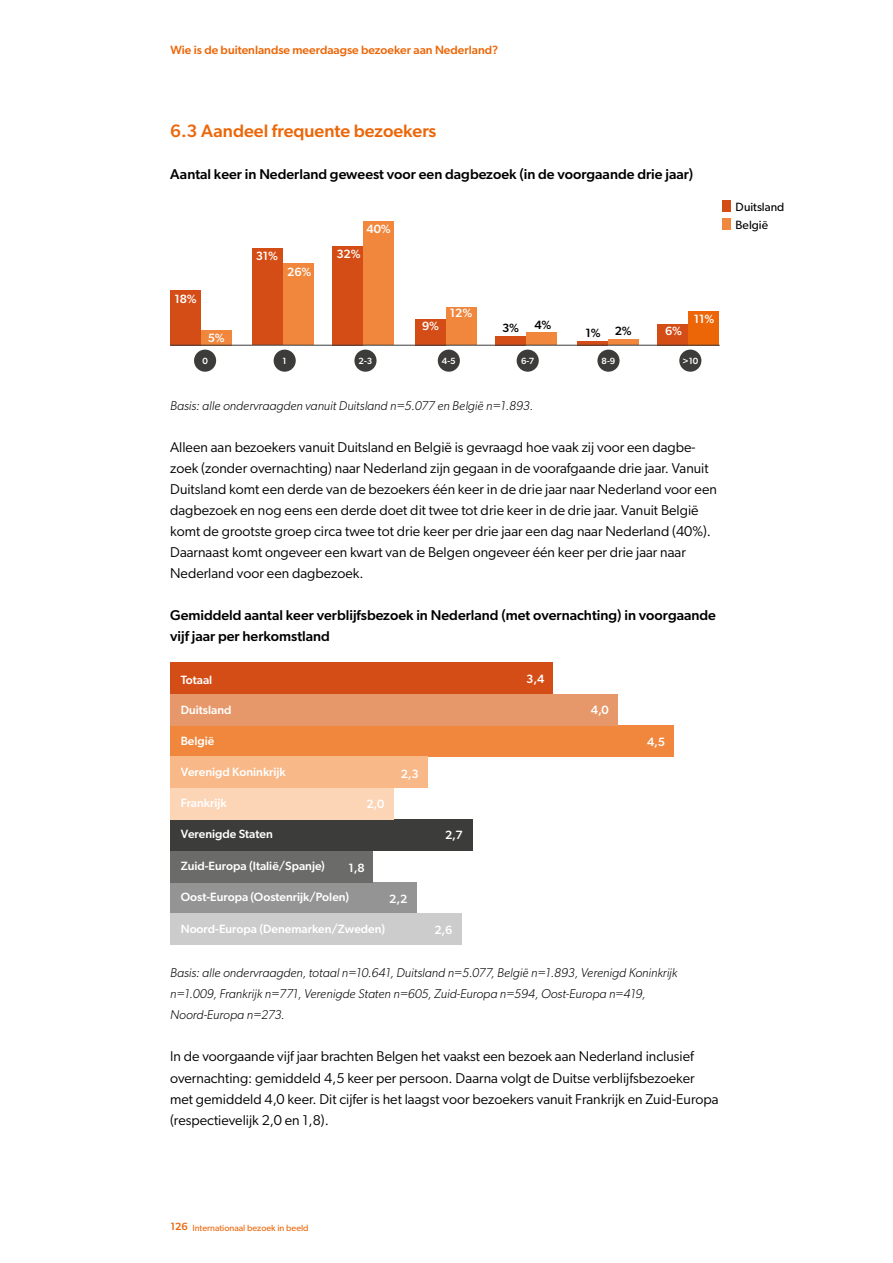
<style>
.page{position:relative;width:893px;height:1263px;background:#fff}
.page>*{position:absolute;margin:0;border:0;box-sizing:border-box;transform-origin:0 0}
.t1{font:500 18px "Gibson";color:#ec6608}
.t2{font:14.25px/21px "Gibson";color:#000}
.t3{font:500 14.25px/21px "Gibson";color:#000}
.t4{font:italic 300 12.75px/21px "Gibson";color:#000}
.t5{font:500 12px "Gibson";color:#fff}
.t6{font:500 12px "Gibson";color:#ec6608}
.t7{font:12px/18px "Gibson";color:#000}
.t8{font:500 12px "Gibson";color:#000}
.t9{font:9px "Gibson";color:#ec6608}
.t10{font:500 9px "Gibson";color:#fff}
.s1{font-weight:500;font-size:10.5px}
</style>
<div class="page">
<div style="left:194px;top:350px;width:22px;height:22px;background:#3c3c3b;border-radius:50%"></div>
<div style="left:274px;top:350px;width:22px;height:22px;background:#3c3c3b;border-radius:50%"></div>
<div style="left:354px;top:350px;width:23px;height:22px;background:#3c3c3b;border-radius:50%"></div>
<div style="left:438px;top:350px;width:22px;height:22px;background:#3c3c3b;border-radius:50%"></div>
<div style="left:517px;top:350px;width:22px;height:22px;background:#3c3c3b;border-radius:50%"></div>
<div style="left:597px;top:350px;width:23px;height:22px;background:#3c3c3b;border-radius:50%"></div>
<div style="left:679px;top:350px;width:22px;height:22px;background:#3c3c3b;border-radius:50%"></div>
<div style="left:723px;top:200px;width:8px;height:12px;background:#d54d16"></div>
<div style="left:723px;top:218px;width:8px;height:12px;background:#f1873d"></div>
<div style="left:170px;top:290px;width:31px;height:55px;background:#d54d16"></div>
<div style="left:495px;top:336px;width:31px;height:9px;background:#d54d16"></div>
<div style="left:252px;top:248px;width:31px;height:97px;background:#d54d16"></div>
<svg style="left:577px;top:341px;width:31px;height:4px"></svg>
<div style="left:332px;top:246px;width:31px;height:99px;background:#d54d16"></div>
<div style="left:657px;top:324px;width:31px;height:21px;background:#d54d16"></div>
<div style="left:415px;top:319px;width:31px;height:26px;background:#d54d16"></div>
<div style="left:201px;top:330px;width:31px;height:15px;background:#f1873d"></div>
<div style="left:526px;top:332px;width:31px;height:13px;background:#f1873d"></div>
<div style="left:283px;top:263px;width:31px;height:82px;background:#f1873d"></div>
<div style="left:608px;top:339px;width:31px;height:6px;background:#f1873d"></div>
<div style="left:363px;top:221px;width:31px;height:124px;background:#f1873d"></div>
<div style="left:688px;top:311px;width:31px;height:34px;background:#ec6608"></div>
<div style="left:446px;top:307px;width:31px;height:38px;background:#f1873d"></div>
<hr style="left:170px;top:345px;width:550px;height:1px;background:#3c3c3b">
<div style="left:170px;top:882px;width:247px;height:32px;background:#949494"></div>
<div style="left:170px;top:851px;width:202px;height:31px;background:#6b6b6a"></div>
<div style="left:170px;top:914px;width:292px;height:31px;background:#ccc"></div>
<div style="left:170px;top:662px;width:383px;height:32px;background:#d54d16"></div>
<div style="left:170px;top:725px;width:504px;height:32px;background:#f1873d"></div>
<div style="left:170px;top:694px;width:448px;height:31px;background:#e7986a"></div>
<div style="left:170px;top:819px;width:303px;height:32px;background:#3c3c3b"></div>
<div style="left:170px;top:757px;width:258px;height:31px;background:#f8b887"></div>
<div style="left:170px;top:788px;width:224px;height:31px;background:#fcd5b7"></div>
<p class="t6" style="left:170px;top:43px;width:329px">Wie is de buitenlandse meerdaagse bezoeker aan Nederland?</p>
<p class="t1" style="left:170px;top:120px;width:268px">6.3 Aandeel frequente bezoekers</p>
<p class="t3" style="left:170px;top:164px;width:525px">Aantal keer in Nederland geweest voor een dagbezoek (in de voorgaande drie jaar)</p>
<p class="t5" style="left:174px;top:291px;width:24px">18%</p>
<p class="t5" style="left:208px;top:330px;width:19px">5%</p>
<p class="t5" style="left:256px;top:248px;width:24px">31%</p>
<p class="t5" style="left:287px;top:264px;width:26px">26%</p>
<p class="t5" style="left:367px;top:221px;width:26px">40%</p>
<p class="t5" style="left:336px;top:246px;width:26px">32%</p>
<p class="t5" style="left:422px;top:319px;width:19px">9%</p>
<p class="t5" style="left:450px;top:306px;width:24px">12%</p>
<p class="t8" style="left:502px;top:321px;width:19px">3%</p>
<p class="t8" style="left:534px;top:317px;width:19px">4%</p>
<p class="t8" style="left:585px;top:325px;width:17px">1%</p>
<p class="t8" style="left:615px;top:324px;width:19px">2%</p>
<p class="t5" style="left:665px;top:324px;width:19px">6%</p>
<p class="t5" style="left:694px;top:311px;width:22px">11%</p>
<p class="t10" style="left:202px;top:356px;width:7px">0</p>
<p class="t10" style="left:283px;top:356px;width:6px">1</p>
<p class="t10" style="left:359px;top:356px;width:15px">2-3</p>
<p class="t10" style="left:442px;top:356px;width:15px">4-5</p>
<p class="t10" style="left:521px;top:356px;width:15px">6-7</p>
<p class="t10" style="left:602px;top:356px;width:15px">8-9</p>
<p class="t10" style="left:683px;top:356px;width:17px">&gt;10</p>
<p class="t4" style="left:170px;top:395px;width:365px">Basis: alle ondervraagden vanuit Duitsland n=5.077 en België n=1.893.</p>
<p class="t2" style="left:170px;top:437px;width:548px">Alleen aan bezoekers vanuit Duitsland en België is gevraagd hoe vaak zij voor een dagbe&shy;zoek (zonder overnachting) naar Nederland zijn gegaan in de voorafgaande drie jaar. Vanuit Duitsland komt een derde van de bezoekers één keer in de drie jaar naar Nederland voor een dagbezoek en nog eens een derde doet dit twee tot drie keer in de drie jaar. Vanuit België komt de grootste groep circa twee tot drie keer per drie jaar een dag naar Nederland (40%).<br>Daarnaast komt ongeveer een kwart van de Belgen ongeveer één keer per drie jaar naar Nederland voor een dagbezoek.</p>
<p class="t3" style="left:170px;top:605px;width:547px">Gemiddeld aantal keer verblijfsbezoek in Nederland (met overnachting) in voorgaande vijf jaar per herkomstland</p>
<p class="t5" style="left:181px;top:672px;width:33px">Totaal</p>
<p class="t5" style="left:181px;top:703px;width:52px">Duitsland</p>
<p class="t5" style="left:181px;top:734px;width:35px">België</p>
<p class="t5" style="left:181px;top:765px;width:107px">Verenigd Koninkrijk</p>
<p class="t5" style="left:181px;top:796px;width:48px">Frankrijk</p>
<p class="t5" style="left:181px;top:827px;width:94px">Verenigde Staten</p>
<p class="t5" style="left:181px;top:858px;width:146px">Zuid-Europa (Italië/Spanje)</p>
<p class="t5" style="left:181px;top:890px;width:170px">Oost-Europa (Oostenrijk/Polen)</p>
<p class="t5" style="left:181px;top:921px;width:206px">Noord-Europa (Denemarken/Zweden)</p>
<p class="t5" style="left:401px;top:766px;width:20px">2,3</p>
<p class="t5" style="left:366px;top:797px;width:19px">2,0</p>
<p class="t5" style="left:349px;top:861px;width:18px">1,8</p>
<p class="t5" style="left:389px;top:892px;width:20px">2,2</p>
<p class="t5" style="left:445px;top:828px;width:19px">2,7</p>
<p class="t5" style="left:434px;top:923px;width:20px">2,6</p>
<p class="t5" style="left:526px;top:672px;width:20px">3,4</p>
<p class="t5" style="left:591px;top:703px;width:19px">4,0</p>
<p class="t5" style="left:647px;top:735px;width:20px">4,5</p>
<p class="t4" style="left:170px;top:962px;width:509px">Basis: alle ondervraagden, totaal n=10.641, Duitsland n=5.077, België n=1.893, Verenigd Koninkrijk n=1.009, Frankrijk n=771, Verenigde Staten n=605, Zuid-Europa n=594, Oost-Europa n=419,<br>Noord-Europa n=273.</p>
<p class="t2" style="left:170px;top:1046px;width:550px">In de voorgaande vijf jaar brachten Belgen het vaakst een bezoek aan Nederland inclusief overnachting: gemiddeld 4,5 keer per persoon. Daarna volgt de Duitse verblijfsbezoeker met gemiddeld 4,0 keer. Dit cijfer is het laagst voor bezoekers vanuit Frankrijk en Zuid-Europa (respectievelijk 2,0 en 1,8).</p>
<p class="t7" style="left:736px;top:198px;width:50px">Duitsland<br>België</p>
<p class="t9" style="left:170px;top:1222px;width:140px"><span class="s1">126</span> Internationaal bezoek in beeld</p>
</div>
